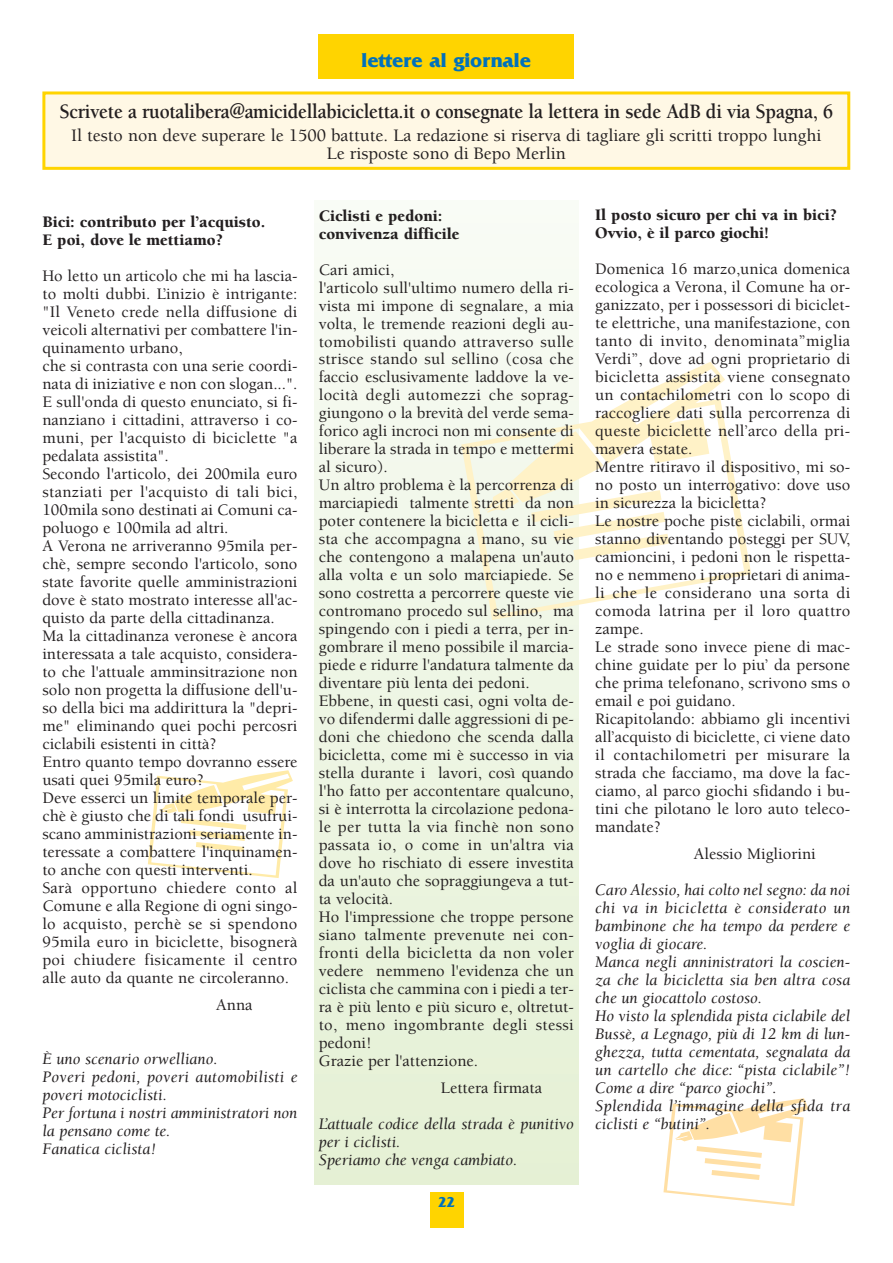
<style>
.page{position:relative;width:893px;height:1263px;background:#fff}
.page>*{position:absolute;margin:0;border:0;box-sizing:border-box;transform-origin:0 0}
.t1{font:700 21px "Berkeley";letter-spacing:-.015em;color:#231f20;scale:.92 1}
.t2{font:700 21px "Friz Quadrata";color:#0071bc}
.t3{font:500 18px/18px "Berkeley";color:#231f20;text-align:center}
.t4{font:500 16.5px/18px "Berkeley";color:#231f20}
.t5{font:italic 16.5px/18px "Berkeley";color:#231f20}
.t6{font:900 16.5px/18px "Berkeley";color:#231f20}
.t7{font:700 15px "Friz Quadrata";color:#0071bc}
</style>
<div class="page">
<div style="left:314px;top:200px;width:264px;height:984px;background:linear-gradient(to bottom,#f9fbf5,#e5f0d4)"></div>
<div style="left:430px;top:1193px;width:33px;height:35px;background:#ffd400"></div>
<div style="left:319px;top:35px;width:255px;height:44px;background:#ffd400"></div>
<div style="left:44px;top:93px;width:805px;height:75px;background:#fff8e5"></div>
<div style="left:42px;top:91px;width:808px;height:79px;border:3px solid #ffd400"></div>
<div style="left:455px;top:360px;width:124px;height:260px;background:#f2f8eb"></div>
<p class="t2" style="left:362px;top:53px;width:171px">lettere al giornale</p>
<p class="t1" style="left:59px;top:103px;width:843px">Scrivete a ruotalibera@amicidellabicicletta.it o consegnate la lettera in sede AdB di via Spagna, 6</p>
<p class="t3" style="left:71px;top:128px;width:752px">Il testo non deve superare le 1500 battute. La redazione si riserva di tagliare gli scritti troppo lunghi<br>Le risposte sono di Bepo Merlin</p>
<p class="t6" style="left:42px;top:214px;width:224px">Bici: contributo per l’acquisto.<br>E poi, dove le mettiamo?</p>
<p class="t4" style="left:42px;top:268px;width:257px">Ho letto un articolo che mi ha lascia&shy;to molti dubbi. L’inizio è intrigante: "Il Veneto crede nella diffusione di veicoli alternativi per combattere l'in&shy;quinamento urbano,<br>che si contrasta con una serie coordi&shy;nata di iniziative e non con slogan...".<br>E sull'onda di questo enunciato, si fi&shy;nanziano i cittadini, attraverso i co&shy;muni, per l'acquisto di biciclette "a pedalata assistita".<br>Secondo l'articolo, dei 200mila euro stanziati per l'acquisto di tali bici, 100mila sono destinati ai Comuni ca&shy;poluogo e 100mila ad altri.<br>A Verona ne arriveranno 95mila per&shy;chè, sempre secondo l'articolo, sono state favorite quelle amministrazioni dove è stato mostrato interesse all'ac&shy;quisto da parte della cittadinanza.<br>Ma la cittadinanza veronese è ancora interessata a tale acquisto, considera&shy;to che l'attuale amminsitrazione non solo non progetta la diffusione dell'u&shy;so della bici ma addirittura la "depri&shy;me" eliminando quei pochi percosri ciclabili esistenti in città?<br>Entro quanto tempo dovranno essere usati quei 95mila euro?<br>Deve esserci un limite temporale per&shy;chè è giusto che di tali fondi usufrui&shy;scano amministrazioni seriamente in&shy;teressate a combattere l'inquinamen&shy;to anche con questi interventi.<br>Sarà opportuno chiedere conto al Comune e alla Regione di ogni singo&shy;lo acquisto, perchè se si spendono 95mila euro in biciclette, bisognerà poi chiudere fisicamente il centro alle auto da quante ne circoleranno.</p>
<p class="t4" style="left:216px;top:997px;width:38px">Anna</p>
<p class="t5" style="left:42px;top:1051px;width:257px">È uno scenario orwelliano.<br>Poveri pedoni, poveri automobilisti e poveri motociclisti.<br>Per fortuna i nostri amministratori non la pensano come te.<br>Fanatica ciclista!</p>
<p class="t6" style="left:319px;top:208px;width:142px">Ciclisti e pedoni: convivenza difficile</p>
<p class="t4" style="left:319px;top:262px;width:257px">Cari amici,<br>l'articolo sull'ultimo numero della ri&shy;vista mi impone di segnalare, a mia volta, le tremende reazioni degli au&shy;tomobilisti quando attraverso sulle strisce stando sul sellino (cosa che faccio esclusivamente laddove la ve&shy;locità degli automezzi che soprag&shy;giungono o la brevità del verde sema&shy;forico agli incroci non mi consente di liberare la strada in tempo e mettermi al sicuro).<br>Un altro problema è la percorrenza di marciapiedi talmente stretti da non poter contenere la bicicletta e il cicli&shy;sta che accompagna a mano, su vie che contengono a malapena un'auto alla volta e un solo marciapiede. Se sono costretta a percorrere queste vie contromano procedo sul sellino, ma spingendo con i piedi a terra, per in&shy;gombrare il meno possibile il marcia&shy;piede e ridurre l'andatura talmente da diventare più lenta dei pedoni.<br>Ebbene, in questi casi, ogni volta de&shy;vo difendermi dalle aggressioni di pe&shy;doni che chiedono che scenda dalla bicicletta, come mi è successo in via stella durante i lavori, così quando l'ho fatto per accontentare qualcuno, si è interrotta la circolazione pedona&shy;le per tutta la via finchè non sono passata io, o come in un'altra via dove ho rischiato di essere investita da un'auto che sopraggiungeva a tut&shy;ta velocità.<br>Ho l'impressione che troppe persone siano talmente prevenute nei con&shy;fronti della bicicletta da non voler vedere nemmeno l'evidenza che un ciclista che cammina con i piedi a ter&shy;ra è più lento e più sicuro e, oltretut&shy;to, meno ingombrante degli stessi pedoni!<br>Grazie per l'attenzione.</p>
<p class="t4" style="left:441px;top:1081px;width:103px">Lettera firmata</p>
<p class="t5" style="left:319px;top:1117px;width:257px">L’attuale codice della strada è punitivo per i ciclisti.<br>Speriamo che venga cambiato.</p>
<p class="t7" style="left:438px;top:1197px;width:18px">22</p>
<p class="t6" style="left:595px;top:207px;width:243px">Il posto sicuro per chi va in bici?<br>Ovvio, è il parco giochi!</p>
<p class="t4" style="left:595px;top:261px;width:257px">Domenica 16 marzo,unica domenica ecologica a Verona, il Comune ha or&shy;ganizzato, per i possessori di biciclet&shy;te elettriche, una manifestazione, con tanto di invito, denominata”miglia Verdi”, dove ad ogni proprietario di bicicletta assistita viene consegnato un contachilometri con lo scopo di raccogliere dati sulla percorrenza di queste biciclette nell’arco della pri&shy;mavera estate.<br>Mentre ritiravo il dispositivo, mi so&shy;no posto un interrogativo: dove uso in sicurezza la bicicletta?<br>Le nostre poche piste ciclabili, ormai stanno diventando posteggi per SUV, camioncini, i pedoni non le rispetta&shy;no e nemmeno i proprietari di anima&shy;li che le considerano una sorta di comoda latrina per il loro quattro zampe.<br>Le strade sono invece piene di mac&shy;chine guidate per lo piu’ da persone che prima telefonano, scrivono sms o email e poi guidano.<br>Ricapitolando: abbiamo gli incentivi all’acquisto di biciclette, ci viene dato il contachilometri per misurare la strada che facciamo, ma dove la fac&shy;ciamo, al parco giochi sfidando i bu&shy;tini che pilotano le loro auto teleco&shy;mandate?</p>
<p class="t4" style="left:694px;top:846px;width:123px">Alessio Migliorini</p>
<p class="t5" style="left:595px;top:882px;width:257px">Caro Alessio, hai colto nel segno: da noi chi va in bicicletta è considerato un bambinone che ha tempo da perdere e voglia di giocare.<br>Manca negli anninistratori la coscien&shy;za che la bicicletta sia ben altra cosa che un giocattolo costoso.<br>Ho visto la splendida pista ciclabile del Bussè, a Legnago, più di 12 km di lun&shy;ghezza, tutta cementata, segnalata da un cartello che dice: “pista ciclabile”!<br>Come a dire “parco giochi”.<br>Splendida l’immagine della sfida tra ciclisti e “butini”.</p>
</div>
